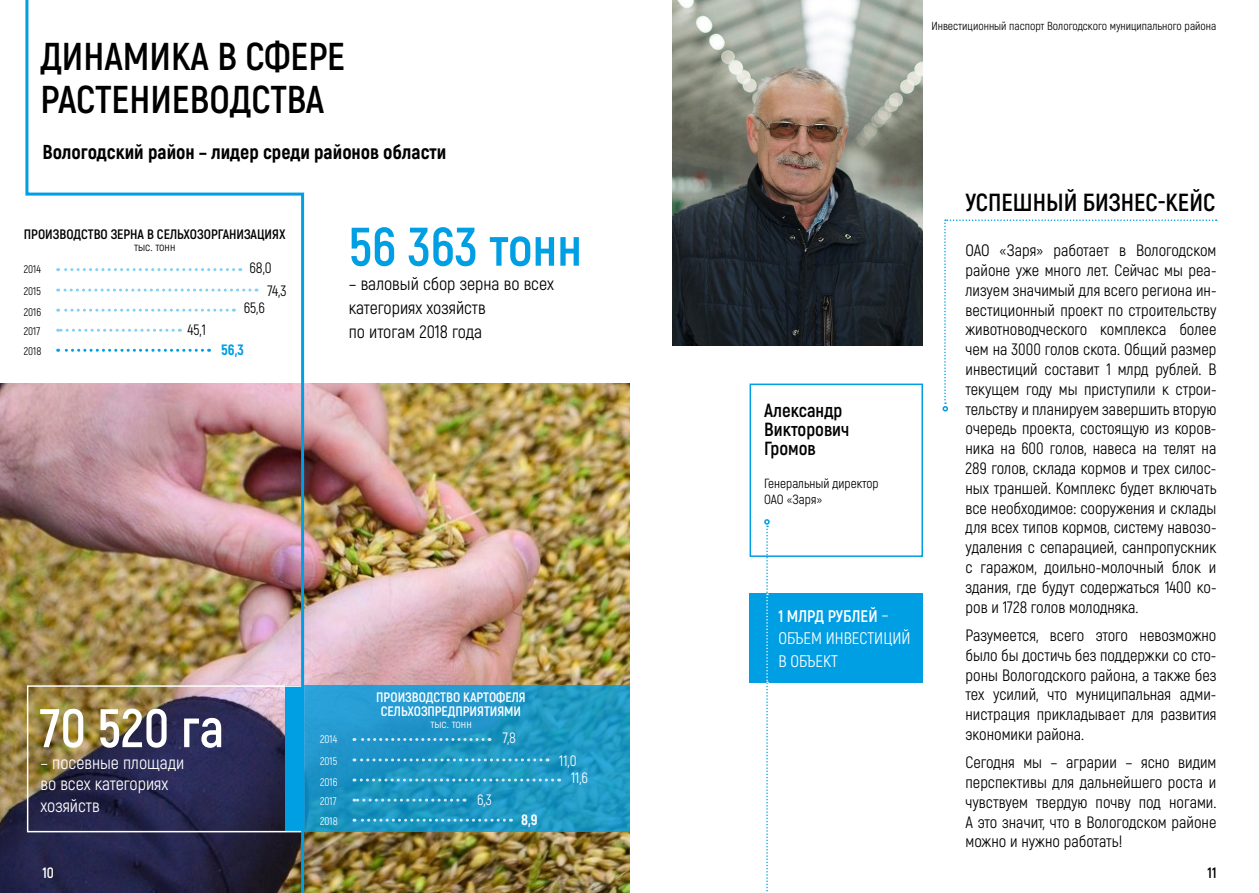
<style>
.page{position:relative;width:1259px;height:893px;background:#fff}
.page>*{position:absolute;margin:0;border:0;box-sizing:border-box;transform-origin:0 0}
.t1{font:700 54.15px "Akrobat";color:#009ee3}
.t2{font:700 54.15px "Akrobat";color:#fff}
.t3{font:700 38.85px/43.5px "Akrobat";color:#000}
.t4{font:700 24.75px "Akrobat";color:#000}
.t5{font:800 20.1px "Akrobat";color:#000}
.t6{font:700 19.05px/19px "Akrobat";color:#000}
.t7{font:18px/24px "Akrobat";color:#000}
.t8{font:18px/21.6px "Akrobat";color:#fff}
.t9{font:16.8px/22.5px "Akrobat";color:#fff}
.t10{font:16.5px/19.8px "Akrobat";color:#000;text-align:justify}
.t11{font:15px "Akrobat";color:#000}
.t12{font:15px "Akrobat";color:#fff}
.t13{font:800 15px "Akrobat";color:#009ee3}
.t14{font:800 15px "Akrobat";color:#fff}
.t15{font:700 15px "Akrobat";color:#000}
.t16{font:700 15px "Akrobat";color:#fff}
.t17{font:700 13.65px/13.5px "Akrobat";color:#fff;text-align:center}
.t18{font:700 13.65px "Akrobat";color:#000}
.t19{font:13.35px/16.5px "Akrobat";color:#000}
.t20{font:12px "Akrobat";color:#000}
.t21{font:12px "Akrobat";color:#fff}
.t22{font:11.7px "Akrobat";color:#000}
.t23{font:11.1px "Akrobat";color:#000}
.t24{font:11.1px "Akrobat";color:#fff}
.s1{font-weight:700}
</style>
<div class="page">
<img style="left:0;top:384px;width:629px;height:509px">
<img style="left:672px;top:0;width:251px;height:346px">
<svg style="left:306px;top:685px;width:323px;height:147px;background:#1f97c6"></svg>
<div style="left:749px;top:384px;width:174px;height:173px;border:2px solid #009ee3"></div>
<svg style="left:942px;top:219px;width:274px;height:192px"></svg>
<div style="left:749px;top:594px;width:174px;height:89px;background:#009ee3"></div>
<svg style="left:764px;top:519px;width:5px;height:373px"></svg>
<img style="left:24px;top:0;width:282px;height:893px">
<svg style="left:58px;top:268px;width:176px;height:3px"></svg>
<svg style="left:354px;top:738px;width:129px;height:3px"></svg>
<svg style="left:58px;top:289px;width:192px;height:3px"></svg>
<svg style="left:354px;top:758px;width:187px;height:3px"></svg>
<svg style="left:58px;top:309px;width:169px;height:3px"></svg>
<svg style="left:354px;top:778px;width:198px;height:3px"></svg>
<svg style="left:58px;top:329px;width:115px;height:3px"></svg>
<svg style="left:354px;top:799px;width:104px;height:3px"></svg>
<svg style="left:58px;top:349px;width:144px;height:3px"></svg>
<svg style="left:354px;top:819px;width:150px;height:3px"></svg>
<h2 class="t3" style="left:40px;top:34px;width:306px">ДИНАМИКА В СФЕРЕ<br>РАСТЕНИЕВОДСТВА</h2>
<p class="t5" style="left:43px;top:140px;width:405px">Вологодский район – лидер среди районов области</p>
<p class="t18" style="left:24px;top:225px;width:263px">ПРОИЗВОДСТВО ЗЕРНА В СЕЛЬХОЗОРГАНИЗАЦИЯХ</p>
<p class="t20" style="left:134px;top:240px;width:43px">тыс. тонн</p>
<p class="t23" style="left:24px;top:263px;width:19px">2014</p>
<p class="t11" style="left:249px;top:259px;width:24px">68,0</p>
<p class="t23" style="left:24px;top:284px;width:18px">2015</p>
<p class="t11" style="left:267px;top:282px;width:20px">74,3</p>
<p class="t23" style="left:24px;top:305px;width:19px">2016</p>
<p class="t11" style="left:244px;top:299px;width:23px">65,6</p>
<p class="t23" style="left:24px;top:325px;width:18px">2017</p>
<p class="t11" style="left:187px;top:321px;width:20px">45,1</p>
<p class="t23" style="left:24px;top:345px;width:19px">2018</p>
<p class="t13" style="left:221px;top:341px;width:24px">56,3</p>
<h1 class="t1" style="left:349px;top:213px;width:235px">56 363 тонн</h1>
<p class="t7" style="left:349px;top:271px;width:207px">– валовый сбор зерна во всех категориях хозяйств<br>по итогам 2018 года</p>
<h1 class="t2" style="left:40px;top:694px;width:185px">70 520 га</h1>
<p class="t8" style="left:40px;top:752px;width:145px">– посевные площади во всех категориях хозяйств</p>
<p class="t16" style="left:43px;top:863px;width:13px">10</p>
<p class="t17" style="left:376px;top:691px;width:151px">ПРОИЗВОДСТВО КАРТОФЕЛЯ<br>СЕЛЬХОЗПРЕДПРИЯТИЯМИ</p>
<p class="t21" style="left:430px;top:717px;width:43px">тыс. тонн</p>
<p class="t24" style="left:320px;top:733px;width:19px">2014</p>
<p class="t12" style="left:503px;top:728px;width:15px">7,8</p>
<p class="t24" style="left:320px;top:754px;width:18px">2015</p>
<p class="t12" style="left:559px;top:752px;width:19px">11,0</p>
<p class="t24" style="left:320px;top:775px;width:19px">2016</p>
<p class="t12" style="left:571px;top:769px;width:19px">11,6</p>
<p class="t24" style="left:320px;top:795px;width:18px">2017</p>
<p class="t12" style="left:477px;top:791px;width:16px">6,3</p>
<p class="t24" style="left:320px;top:814px;width:19px">2018</p>
<p class="t14" style="left:521px;top:811px;width:18px">8,9</p>
<p class="t22" style="left:931px;top:19px;width:286px">Инвестиционный паспорт Вологодского муниципального района</p>
<p class="t6" style="left:764px;top:400px;width:87px">Александр<br>Викторович<br>Громов</p>
<p class="t19" style="left:764px;top:475px;width:116px">Генеральный директор<br>ОАО «Заря»</p>
<p class="t9" style="left:778px;top:605px;width:134px"><span class="s1">1 МЛРД РУБЛЕЙ</span> –<br>ОБЪЕМ ИНВЕСТИЦИЙ<br>В ОБЪЕКТ</p>
<h3 class="t4" style="left:965px;top:187px;width:251px">УСПЕШНЫЙ БИЗНЕС-КЕЙС</h3>
<p class="t10" style="left:965px;top:240px;width:252px">ОАО «Заря» работает в Вологодском районе уже много лет. Сейчас мы реа&shy;лизуем значимый для всего региона ин&shy;вестиционный проект по строительству животноводческого комплекса более чем на 3000 голов скота. Общий размер инвестиций составит 1 млрд рублей. В текущем году мы приступили к строи&shy;тельству и планируем завершить вторую очередь проекта, состоящую из коров&shy;ника на 600 голов, навеса на телят на 289 голов, склада кормов и трех силос&shy;ных траншей. Комплекс будет включать все необходимое: сооружения и склады для всех типов кормов, систему навозо&shy;удаления с сепарацией, санпропускник с гаражом, доильно-молочный блок и здания, где будут содержаться 1400 ко&shy;ров и 1728 голов молодняка.</p>
<p class="t10" style="left:965px;top:625px;width:252px">Разумеется, всего этого невозможно было бы достичь без поддержки со сто&shy;роны Вологодского района, а также без тех усилий, что муниципальная адми&shy;нистрация прикладывает для развития экономики района.</p>
<p class="t10" style="left:965px;top:752px;width:252px">Сегодня мы – аграрии – ясно видим перспективы для дальнейшего роста и чувствуем твердую почву под ногами.<br>А это значит, что в Вологодском районе можно и нужно работать!</p>
<p class="t15" style="left:1207px;top:863px;width:10px">11</p>
</div>
